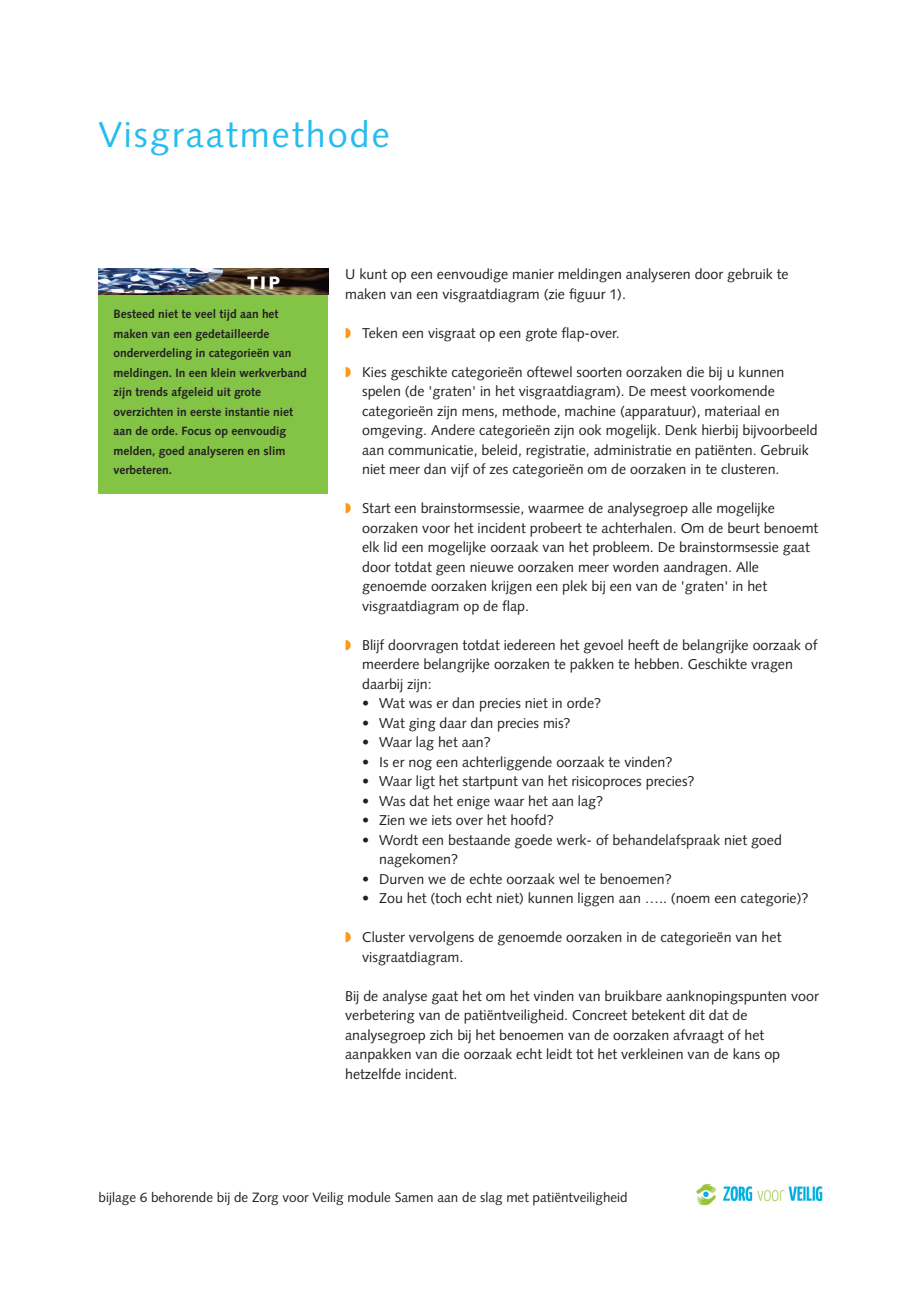
<style>
.page{position:relative;width:920px;height:1290px;background:#fff}
.page>*{position:absolute;margin:0;border:0;box-sizing:border-box;transform-origin:0 0}
.t1{font:36px "Syntax";letter-spacing:.055em;color:#25bdef}
.t2{font:900 18px "Syntax";color:#fff}
.t3{font:14.25px/19.5px "Syntax";color:#231f20}
.t4{font:13.5px "Syntax";color:#231f20}
.t5{font:700 12px/19.5px "Syntax";color:#231f20}
</style>
<div class="page">
<div style="left:99px;top:294px;width:229px;height:200px;background:#83c447"></div>
<img style="left:99px;top:269px;width:229px;height:25px">
<img style="left:696px;top:1184px;width:127px;height:22px">
<h1 class="t1" style="left:99px;top:120px;width:293px">Visgraatmethode</h1>
<p class="t2" style="left:247px;top:275px;width:34px">TIP</p>
<p class="t5" style="left:114px;top:305px;width:195px">Besteed niet te veel tijd aan het maken van een gedetailleerde onderverdeling in categorieën van meldingen. In een klein werkverband zijn trends afgeleid uit grote overzichten in eerste instantie niet aan de orde. Focus op eenvoudig melden, goed analyseren en slim verbeteren.</p>
<p class="t3" style="left:345px;top:266px;width:445px">U kunt op een eenvoudige manier meldingen analyseren door gebruik te maken van een visgraatdiagram (zie figuur 1).</p>
<p class="t3" style="left:362px;top:324px;width:259px">Teken een visgraat op een grote flap-over.</p>
<p class="t3" style="left:362px;top:363px;width:457px">Kies geschikte categorieën oftewel soorten oorzaken die bij u kunnen spelen (de 'graten' in het visgraatdiagram). De meest voorkomende categorieën zijn mens, methode, machine (apparatuur), materiaal en omgeving. Andere categorieën zijn ook mogelijk. Denk hierbij bijvoorbeeld aan communicatie, beleid, registratie, administratie en patiënten. Gebruik niet meer dan vijf of zes categorieën om de oorzaken in te clusteren.</p>
<p class="t3" style="left:362px;top:500px;width:458px">Start een brainstormsessie, waarmee de analysegroep alle mogelijke oorzaken voor het incident probeert te achterhalen. Om de beurt benoemt elk lid een mogelijke oorzaak van het probleem. De brainstormsessie gaat door totdat geen nieuwe oorzaken meer worden aandragen. Alle genoemde oorzaken krijgen een plek bij een van de 'graten' in het visgraatdiagram op de flap.</p>
<p class="t3" style="left:362px;top:636px;width:457px">Blijf doorvragen totdat iedereen het gevoel heeft de belangrijke oorzaak of meerdere belangrijke oorzaken te pakken te hebben. Geschikte vragen daarbij zijn:</p>
<p class="t3" style="left:362px;top:695px;width:241px">• Wat was er dan precies niet in orde?</p>
<p class="t3" style="left:362px;top:714px;width:210px">• Wat ging daar dan precies mis?</p>
<p class="t3" style="left:362px;top:734px;width:130px">• Waar lag het aan?</p>
<p class="t3" style="left:362px;top:753px;width:312px">• Is er nog een achterliggende oorzaak te vinden?</p>
<p class="t3" style="left:362px;top:773px;width:334px">• Waar ligt het startpunt van het risicoproces precies?</p>
<p class="t3" style="left:362px;top:792px;width:243px">• Was dat het enige waar het aan lag?</p>
<p class="t3" style="left:362px;top:812px;width:193px">• Zien we iets over het hoofd?</p>
<p class="t3" style="left:379px;top:831px;width:404px;text-indent:-17px">• Wordt een bestaande goede werk- of behandelafspraak niet goed nagekomen?</p>
<p class="t3" style="left:362px;top:870px;width:311px">• Durven we de echte oorzaak wel te benoemen?</p>
<p class="t3" style="left:362px;top:890px;width:448px">• Zou het (toch echt niet) kunnen liggen aan ….. (noem een categorie)?</p>
<p class="t3" style="left:362px;top:929px;width:421px">Cluster vervolgens de genoemde oorzaken in de categorieën van het visgraatdiagram.</p>
<p class="t3" style="left:345px;top:987px;width:475px">Bij de analyse gaat het om het vinden van bruikbare aanknopingspunten voor verbetering van de patiëntveiligheid. Concreet betekent dit dat de analysegroep zich bij het benoemen van de oorzaken afvraagt of het aanpakken van die oorzaak echt leidt tot het verkleinen van de kans op hetzelfde incident.</p>
<p class="t4" style="left:99px;top:1191px;width:531px">bijlage 6 behorende bij de Zorg voor Veilig module Samen aan de slag met patiëntveiligheid</p>
</div>
